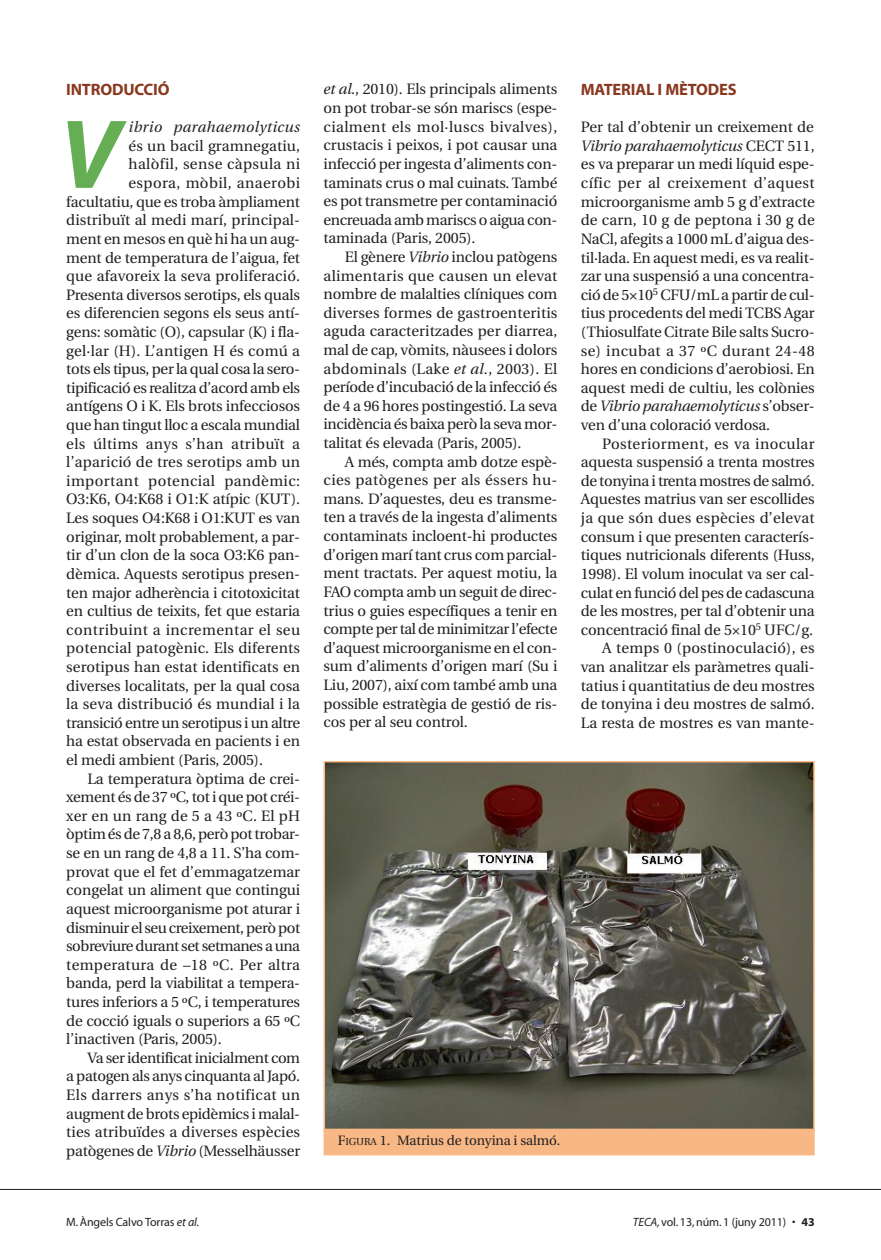
<style>
.page{position:relative;width:881px;height:1260px;background:#fff}
.page>*{position:absolute;margin:0;border:0;box-sizing:border-box;transform-origin:0 0}
.t1{font:italic 700 99px "Myriad";color:#65ae53}
.t2{font:700 16.5px "Myriad";letter-spacing:-.01em;color:#89381f}
.t3{font:15px/18.6px "Utopia";letter-spacing:-.01em;color:#231f20;text-align:justify}
.t4{font:15px "Utopia";letter-spacing:.01em;color:#231f20}
.t5{font:15px "Utopia";letter-spacing:.025em;color:#231f20}
.t6{font:15px "Utopia";letter-spacing:.015em;color:#231f20}
.t7{font:15px "Utopia";letter-spacing:-.03em;color:#231f20}
.t8{font:15px "Utopia";letter-spacing:.02em;color:#231f20}
.t9{font:italic 15px "Utopia";letter-spacing:.025em;color:#231f20}
.t10{font:13.5px "Utopia";letter-spacing:-.01em;color:#231f20}
.t11{font:12px "Myriad";letter-spacing:-.01em;color:#231f20}
.s1{font-style:italic}
.s2{font-size:10.2px}
.s3{font-weight:700}
</style>
<div class="page">
<svg style="left:0;top:761px;width:881px;height:429px"></svg>
<p class="t2" style="left:66px;top:83px;width:105px">INTRODUCCIÓ</p>
<p class="t9" style="left:129px;top:121px;width:173px">ibrio parahaemolyticus</p>
<p class="t4" style="left:129px;top:140px;width:173px">és un bacil gramnegatiu,</p>
<p class="t5" style="left:129px;top:158px;width:173px">halòfil, sense càpsula ni</p>
<p class="t5" style="left:129px;top:177px;width:173px">espora, mòbil, anaerobi</p>
<p class="t3" style="left:66px;top:193px;width:235px">facultatiu, que es troba àmpliament</p>
<p class="t4" style="left:66px;top:214px;width:235px">distribuït al medi marí, principal-</p>
<p class="t3" style="left:66px;top:231px;width:235px">ment en mesos en què hi ha un aug-</p>
<p class="t3" style="left:66px;top:249px;width:235px">ment de temperatura de l’aigua, fet</p>
<p class="t6" style="left:66px;top:270px;width:235px">que afavoreix la seva proliferació.</p>
<p class="t3" style="left:66px;top:286px;width:235px">Presenta diversos serotips, els quals</p>
<p class="t3" style="left:66px;top:305px;width:235px">es diferencien segons els seus antí-</p>
<p class="t3" style="left:66px;top:324px;width:235px">gens: somàtic (O), capsular (K) i fla-</p>
<p class="t6" style="left:66px;top:344px;width:235px">gel·lar (H). L’antigen H és comú a</p>
<p class="t3" style="left:66px;top:361px;width:235px">tots els tipus, per la qual cosa la sero-</p>
<p class="t3" style="left:66px;top:379px;width:235px">tipificació es realitza d’acord amb els</p>
<p class="t3" style="left:66px;top:398px;width:235px">antígens O i K. Els brots infecciosos</p>
<p class="t3" style="left:66px;top:417px;width:235px">que han tingut lloc a escala mundial</p>
<p class="t5" style="left:66px;top:437px;width:235px">els últims anys s’han atribuït a</p>
<p class="t4" style="left:66px;top:456px;width:235px">l’aparició de tres serotips amb un</p>
<p class="t5" style="left:66px;top:474px;width:235px">important potencial pandèmic:</p>
<p class="t3" style="left:66px;top:491px;width:235px">O3:K6, O4:K68 i O1:K atípic (KUT).</p>
<p class="t3" style="left:66px;top:510px;width:235px">Les soques O4:K68 i O1:KUT es van</p>
<p class="t3" style="left:66px;top:528px;width:235px">originar, molt probablement, a par-</p>
<p class="t3" style="left:66px;top:547px;width:235px">tir d’un clon de la soca O3:K6 pan-</p>
<p class="t3" style="left:66px;top:565px;width:235px">dèmica. Aquests serotipus presen-</p>
<p class="t3" style="left:66px;top:584px;width:235px">ten major adherència i citotoxicitat</p>
<p class="t3" style="left:66px;top:603px;width:235px">en cultius de teixits, fet que estaria</p>
<p class="t5" style="left:66px;top:623px;width:235px">contribuint a incrementar el seu</p>
<p class="t6" style="left:66px;top:642px;width:235px">potencial patogènic. Els diferents</p>
<p class="t3" style="left:66px;top:658px;width:235px">serotipus han estat identificats en</p>
<p class="t3" style="left:66px;top:677px;width:235px">diverses localitats, per la qual cosa</p>
<p class="t4" style="left:66px;top:698px;width:235px">la seva distribució és mundial i la</p>
<p class="t3" style="left:66px;top:714px;width:235px">transició entre un serotipus i un altre</p>
<p class="t3" style="left:66px;top:733px;width:235px">ha estat observada en pacients i en</p>
<p class="t3" style="left:66px;top:751px;width:198px">el medi ambient (Paris, 2005).</p>
<p class="t3" style="left:88px;top:770px;width:214px">La temperatura òptima de crei-</p>
<p class="t3" style="left:66px;top:789px;width:235px">xement és de 37 ºC, tot i que pot créi-</p>
<p class="t4" style="left:66px;top:809px;width:235px">xer en un rang de 5 a 43 ºC. El pH</p>
<p class="t3" style="left:66px;top:826px;width:235px">òptim és de 7,8 a 8,6, però pot trobar-</p>
<p class="t3" style="left:66px;top:844px;width:235px">se en un rang de 4,8 a 11. S’ha com-</p>
<p class="t3" style="left:66px;top:863px;width:235px">provat que el fet d’emmagatzemar</p>
<p class="t3" style="left:66px;top:882px;width:235px">congelat un aliment que contingui</p>
<p class="t3" style="left:66px;top:900px;width:235px">aquest microorganisme pot aturar i</p>
<p class="t7" style="left:66px;top:921px;width:235px">disminuir el seu creixement, però pot</p>
<p class="t7" style="left:66px;top:939px;width:235px">sobreviure durant set setmanes a una</p>
<p class="t8" style="left:66px;top:958px;width:235px">temperatura de –18 ºC. Per altra</p>
<p class="t3" style="left:66px;top:975px;width:235px">banda, perd la viabilitat a tempera-</p>
<p class="t3" style="left:66px;top:993px;width:235px">tures inferiors a 5 ºC, i temperatures</p>
<p class="t3" style="left:66px;top:1012px;width:235px">de cocció iguals o superiors a 65 ºC</p>
<p class="t3" style="left:66px;top:1030px;width:157px">l’inactiven (Paris, 2005).</p>
<p class="t3" style="left:88px;top:1049px;width:214px">Va ser identificat inicialment com</p>
<p class="t3" style="left:66px;top:1068px;width:235px">a patogen als anys cinquanta al Japó.</p>
<p class="t5" style="left:66px;top:1088px;width:235px">Els darrers anys s’ha notificat un</p>
<p class="t3" style="left:66px;top:1105px;width:235px">augment de brots epidèmics i malal-</p>
<p class="t4" style="left:66px;top:1125px;width:235px">ties atribuïdes a diverses espècies</p>
<p class="t3" style="left:66px;top:1142px;width:235px">patògenes de <span class="s1">Vibrio</span> (Messelhäusser</p>
<h1 class="t1" style="left:60px;top:117px;width:62px">V</h1>
<p class="t3" style="left:324px;top:81px;width:235px"><span class="s1">et al.</span>, 2010). Els principals aliments on pot trobar-se són mariscs (espe&shy;cialment els mol·luscs bivalves), crustacis i peixos, i pot causar una infecció per ingesta d’aliments con&shy;taminats crus o mal cuinats. També es pot transmetre per contaminació encreuada amb mariscs o aigua con&shy;taminada (Paris, 2005).</p>
<p class="t3" style="left:324px;top:249px;width:235px;text-indent:21px">El gènere <span class="s1">Vibrio</span> inclou patògens alimentaris que causen un elevat nombre de malalties clíniques com diverses formes de gastroenteritis aguda caracteritzades per diarrea, mal de cap, vòmits, nàusees i dolors abdominals (Lake <span class="s1">et al.</span>, 2003). El període d’incubació de la infecció és de 4 a 96 hores postingestió. La seva incidència és baixa però la seva mor&shy;talitat és elevada (Paris, 2005).</p>
<p class="t3" style="left:324px;top:453px;width:235px;text-indent:21px">A més, compta amb dotze espè&shy;cies patògenes per als éssers hu&shy;mans. D’aquestes, deu es transme&shy;ten a través de la ingesta d’aliments contaminats incloent-hi productes d’origen marí tant crus com parcial&shy;ment tractats. Per aquest motiu, la FAO compta amb un seguit de direc&shy;trius o guies específiques a tenir en compte per tal de minimitzar l’efecte d’aquest microorganisme en el con&shy;sum d’aliments d’origen marí (Su i Liu, 2007), així com també amb una possible estratègia de gestió de ris&shy;cos per al seu control.</p>
<p class="t2" style="left:581px;top:83px;width:157px">MATERIAL I MÈTODES</p>
<p class="t3" style="left:581px;top:119px;width:235px">Per tal d’obtenir un creixement de <span class="s1">Vibrio parahaemolyticus</span> CECT 511, es va preparar un medi líquid espe&shy;cífic per al creixement d’aquest microorganisme amb 5 g d’extracte de carn, 10 g de peptona i 30 g de NaCl, afegits a 1000 mL d’aigua des&shy;til·lada. En aquest medi, es va realit&shy;zar una suspensió a una concentra&shy;ció de 5×10<sup>5</sup> CFU/mL a partir de cul&shy;tius procedents del mediTCBS Agar (Thiosulfate Citrate Bile salts Sucro&shy;se) incubat a 37 ºC durant 24-48 hores en condicions d’aerobiosi. En aquest medi de cultiu, les colònies de <span class="s1">Vibrio parahaemolyticus</span> s’obser&shy;ven d’una coloració verdosa.</p>
<p class="t3" style="left:581px;top:435px;width:235px;text-align:right">Posteriorment, es va inocular aquesta suspensió a trenta mostres de tonyina i trenta mostres de salmó.<br>Aquestes matrius van ser escollides ja que són dues espècies d’elevat consum i que presenten caracterís&shy;tiques nutricionals diferents (Huss, 1998). El volum inoculat va ser cal&shy;culat en funció del pes de cadascuna de les mostres, per tal d’obtenir una concentració final de 5×10<sup>5</sup> UFC/g.<br>A temps 0 (postinoculació), es van analitzar els paràmetres quali&shy;tatius i quantitatius de deu mostres de tonyina i deu mostres de salmó.<br>La resta de mostres es van mante-</p>
<p class="t10" style="left:338px;top:1134px;width:224px">F<span class="s2">IGURA</span> 1. Matrius de tonyina i salmó.</p>
<p class="t11" style="left:66px;top:1216px;width:135px">M.Àngels Calvo Torras <span class="s1">et al.</span></p>
<p class="t11" style="left:633px;top:1216px;width:183px"><span class="s1">TECA,</span>vol. 13,núm. 1 (juny 2011) • <span class="s3">43</span></p>
</div>
